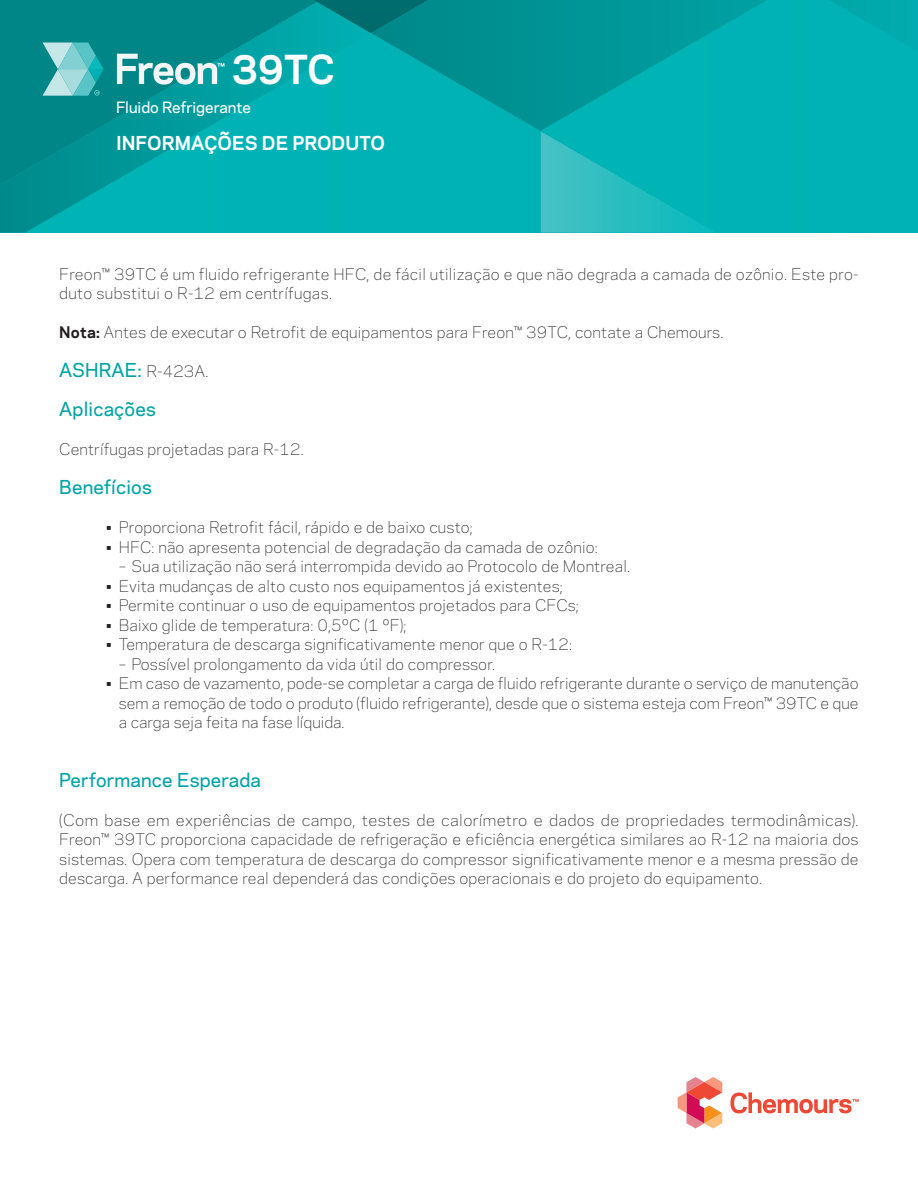
<style>
.page{position:relative;width:918px;height:1188px;background:#fff}
.page>*{position:absolute;margin:0;border:0;box-sizing:border-box;transform-origin:0 0}
.t1{font:700 37.5px "Galaxie Polaris";color:#fff}
.t2{font:500 18px/39px "Galaxie Polaris";letter-spacing:.01em;color:#00a3a5}
.t3{font:700 18px "Galaxie Polaris";color:#fff}
.t4{font:300 15px/19.5px "Galaxie Polaris";letter-spacing:.01em;color:#231f20;text-align:justify}
.t5{font:500 14.7px "Galaxie Polaris";color:#fff}
.s1{font-weight:700}
.s2{font-weight:300;font-size:15px;color:#231f20}
</style>
<div class="page">
<div style="left:0;top:2px;width:314px;height:231px;background:#008687"></div>
<img style="left:314px;top:0;width:57px;height:33px">
<svg style="left:371px;top:0;width:169px;height:33px;background:#008789"></svg>
<img style="left:26px;top:33px;width:514px;height:200px">
<img style="left:371px;top:33px;width:169px;height:98px">
<img style="left:540px;top:0;width:378px;height:233px">
<svg style="left:43px;top:43px;width:61px;height:53px;background:#65bfc1"></svg>
<svg style="left:117px;top:54px;width:108px;height:31px"></svg>
<svg style="left:730px;top:1092px;width:129px;height:21px"></svg>
<svg style="left:678px;top:1077px;width:44px;height:51px"></svg>
<h1 class="t1" style="left:232px;top:41px;width:105px">39TC</h1>
<p class="t5" style="left:116px;top:96px;width:137px">Fluido Refrigerante</p>
<p class="t3" style="left:116px;top:130px;width:270px">INFORMAÇÕES DE PRODUTO</p>
<p class="t4" style="left:59px;top:264px;width:801px">Freon™ 39TC é um fluido refrigerante HFC, de fácil utilização e que não degrada a camada de ozônio. Este pro&shy;duto substitui o R-12 em centrífugas.</p>
<p class="t4" style="left:59px;top:322px;width:666px"><span class="s1">Nota:</span> Antes de executar o Retrofit de equipamentos para Freon™ 39TC, contate a Chemours.</p>
<p class="t2" style="left:59px;top:350px;width:151px">ASHRAE: <span class="s2">R-423A.<br></span>Aplicações</p>
<p class="t4" style="left:59px;top:439px;width:246px">Centrífugas projetadas para R-12.</p>
<p class="t2" style="left:59px;top:467px;width:94px">Benefícios</p>
<p class="t4" style="left:106px;top:517px;width:368px">• Proporciona Retrofit fácil, rápido e de baixo custo;</p>
<p class="t4" style="left:106px;top:537px;width:493px">• HFC: não apresenta potencial de degradação da camada de ozônio:</p>
<p class="t4" style="left:119px;top:556px;width:513px">– Sua utilização não será interrompida devido ao Protocolo de Montreal.</p>
<p class="t4" style="left:106px;top:576px;width:458px">• Evita mudanças de alto custo nos equipamentos já existentes;</p>
<p class="t4" style="left:106px;top:595px;width:474px">• Permite continuar o uso de equipamentos projetados para CFCs;</p>
<p class="t4" style="left:106px;top:615px;width:302px">• Baixo glide de temperatura: 0,5ºC (1 ºF);</p>
<p class="t4" style="left:106px;top:634px;width:468px">• Temperatura de descarga significativamente menor que o R-12:</p>
<p class="t4" style="left:119px;top:654px;width:378px">– Possível prolongamento da vida útil do compressor.</p>
<p class="t4" style="left:119px;top:673px;width:741px;text-indent:-13px">• Em caso de vazamento, pode-se completar a carga de fluido refrigerante durante o serviço de manutenção sem a remoção de todo o produto (fluido refrigerante), desde que o sistema esteja com Freon™ 39TC e que a carga seja feita na fase líquida.</p>
<p class="t2" style="left:59px;top:759px;width:203px">Performance Esperada</p>
<p class="t4" style="left:59px;top:810px;width:801px">(Com base em experiências de campo, testes de calorímetro e dados de propriedades termodinâmicas).<br>Freon™ 39TC proporciona capacidade de refrigeração e eficiência energética similares ao R-12 na maioria dos sistemas. Opera com temperatura de descarga do compressor significativamente menor e a mesma pressão de descarga. A performance real dependerá das condições operacionais e do projeto do equipamento.</p>
</div>
